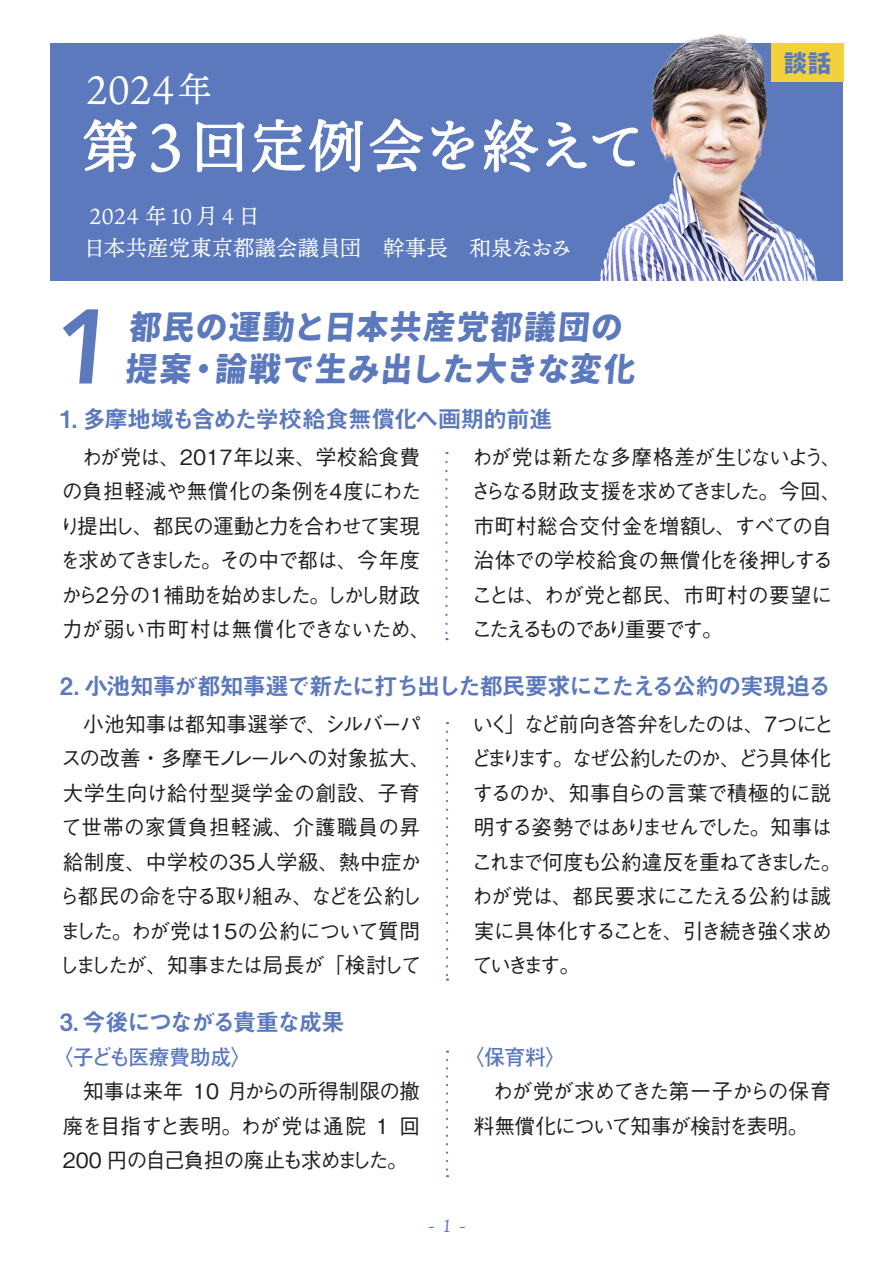
<style>
.page{position:relative;width:893px;height:1263px;background:#fff}
.page>*{position:absolute;margin:0;border:0;box-sizing:border-box;transform-origin:0 0}
.t1{font:800 104.85px "Avenir";color:#5b79bc}
.t2{font:57.75px "Ten Mincho";letter-spacing:.03em;color:#fff}
.t3{font:39.6px "Ten Mincho";color:#fff}
.t4{font:34.5px "MOBO";color:#5b79bc}
.t5{font:25.05px "MOBO";color:#5b79bc}
.t6{font:24px "Midashi Go Pr 5 MB31";letter-spacing:-.065em;color:#5b79bc}
.t7{font:24px "Midashi Go Pr 5 MB31";letter-spacing:-.045em;color:#5b79bc}
.t8{font:24px "Midashi Go Pr 5 MB31";letter-spacing:-.095em;color:#5b79bc}
.t9{font:21.75px/31.2px "Ten Mincho";letter-spacing:.01em;color:#fff}
.t10{font:500 21px/34.5px "Gothic BBB Pr 5";letter-spacing:-.05em;color:#231f20}
.t11{font:500 21px/34.5px "Gothic BBB Pr 5";letter-spacing:-.01em;color:#231f20}
.t12{font:500 21px/34.5px "Gothic BBB Pr 5";letter-spacing:-.1em;color:#231f20}
.t13{font:500 21px/34.5px "Gothic BBB Pr 5";letter-spacing:-.07em;color:#231f20}
.t14{font:500 21px/34.5px "Gothic BBB Pr 5";letter-spacing:-.025em;color:#231f20}
.t15{font:700 21px "Futo Go B101 Pr 5";color:#5b79bc}
.t16{font:18px "Ten Mincho";color:#5b79bc}
.s1{font-size:34.65px}
.s2{font-size:66px}
</style>
<div class="page">
<div style="left:50px;top:44px;width:792px;height:236px;background:#5b79bc"></div>
<svg style="left:84px;top:120px;width:52px;height:52px"></svg>
<svg style="left:151px;top:124px;width:29px;height:48px"></svg>
<svg style="left:197px;top:122px;width:47px;height:50px"></svg>
<svg style="left:252px;top:119px;width:111px;height:53px"></svg>
<svg style="left:369px;top:119px;width:54px;height:53px"></svg>
<svg style="left:432px;top:121px;width:42px;height:48px"></svg>
<svg style="left:484px;top:119px;width:54px;height:53px"></svg>
<svg style="left:547px;top:123px;width:39px;height:45px"></svg>
<svg style="left:445px;top:462px;width:3px;height:178px"></svg>
<svg style="left:446px;top:732px;width:2px;height:249px"></svg>
<svg style="left:446px;top:1060px;width:2px;height:117px"></svg>
<img style="left:592px;top:34px;width:252px;height:246px">
<div style="left:771px;top:44px;width:72px;height:38px;background:#f2d13d"></div>
<h3 class="t3" style="left:86px;top:67px;width:127px">2024<span class="s1">年</span></h3>
<h2 class="t2" style="left:83px;top:114px;width:564px">第 <span class="s2">3</span>回定例会を終えて</h2>
<p class="t9" style="left:84px;top:201px;width:490px">2024年10月4日<br>日本共産党東京都議会議員団　幹事長　和泉なおみ</p>
<h1 class="t1" style="left:51px;top:265px;width:78px">1</h1>
<h3 class="t4" style="left:128px;top:307px;width:500px">都民の運動と日本共産党都議団の</h3>
<h3 class="t4" style="left:124px;top:349px;width:517px">提案・論戦で生み出した大きな変化</h3>
<p class="t7" style="left:60px;top:400px;width:494px">1. 多摩地域も含めた学校給食無償化へ画期的前進</p>
<p class="t5" style="left:783px;top:48px;width:50px">談話</p>
<p class="t10" style="left:60px;top:438px;width:372px">　わが党は、２０１７年以来、学校給食費の負担軽減や無償化の条例を４度にわたり提出し、都民の運動と力を合わせて実現を求めてきました。その中で都は、今年度から２分の１補助を始めました。しかし財政力が弱い市町村は無償化できないため、</p>
<p class="t13" style="left:471px;top:438px;width:372px">わが党は新たな多摩格差が生じないよう、さらなる財政支援を求めてきました。今回、市町村総合交付金を増額し、すべての自治体での学校給食の無償化を後押しすることは、わが党と都民、市町村の要望にこたえるものであり重要です。</p>
<p class="t6" style="left:60px;top:667px;width:773px">2. 小池知事が都知事選で新たに打ち出した都民要求にこたえる公約の実現迫る</p>
<p class="t11" style="left:58px;top:705px;width:373px">　小池知事は都知事選挙で、シルバーパスの改善・多摩モノレールへの対象拡大、大学生向け給付型奨学金の創設、子育て世帯の家賃負担軽減、介護職員の昇給制度、中学校の３５人学級、熱中症から都民の命を守る取り組み、などを公約しました。わが党は１５の公約について質問しましたが、知事または局長が「検討して</p>
<p class="t12" style="left:471px;top:705px;width:372px">いく」など前向き答弁をしたのは、７つにとどまります。なぜ公約したのか、どう具体化するのか、知事自らの言葉で積極的に説明する姿勢ではありませんでした。知事はこれまで何度も公約違反を重ねてきました。わが党は、都民要求にこたえる公約は誠実に具体化することを、引き続き強く求めていきます。</p>
<p class="t8" style="left:60px;top:1003px;width:287px">3. 今後につながる貴重な成果</p>
<p class="t15" style="left:52px;top:1040px;width:201px">〈子ども医療費助成〉</p>
<p class="t10" style="left:63px;top:1072px;width:359px;text-align:justify">　知事は来年 10 月からの所得制限の撤廃を目指すと表明。わが党は通院 1 回200 円の自己負担の廃止も求めました。</p>
<p class="t15" style="left:463px;top:1040px;width:104px">〈保育料〉</p>
<p class="t14" style="left:474px;top:1072px;width:359px">　わが党が求めてきた第一子からの保育料無償化について知事が検討を表明。</p>
<p class="t16" style="left:427px;top:1215px;width:44px">-1-</p>
</div>
